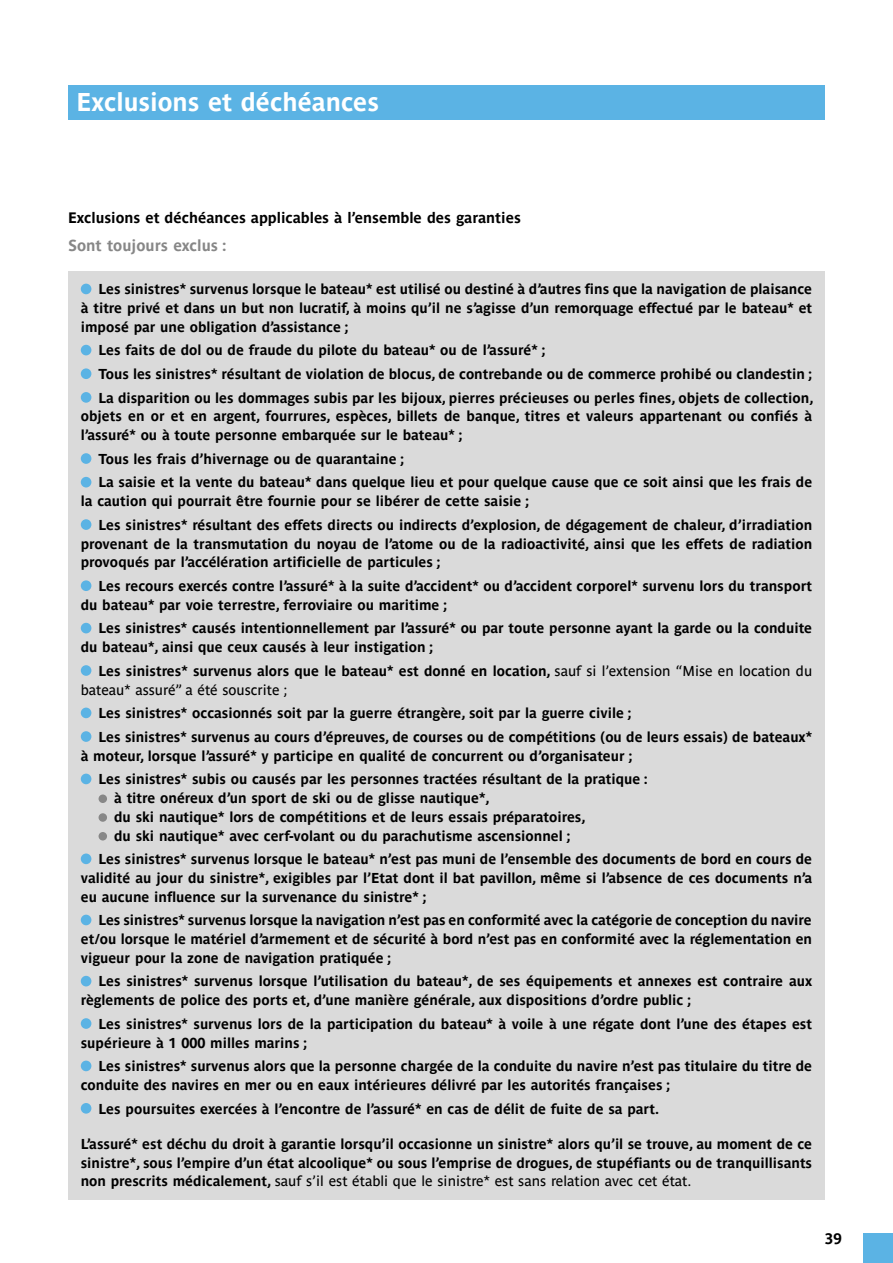
<style>
.page{position:relative;width:893px;height:1263px;background:#fff}
.page>*{position:absolute;margin:0;border:0;box-sizing:border-box;transform-origin:0 0}
.t1{font:700 25.5px "Parisine Ptf";color:#fff}
.Texte_courant{font:700 15.75px "Parisine Ptf";color:#878787}
.Titre_gras___gros{font:700 15px "Parisine Ptf";color:#000}
.Texte_courant-2{font:700 14.25px/18.8px "Parisine Ptf";color:#000}
.Texte_courant-3{font:14.25px/18.8px "Parisine Ptf";color:#000}
.s1{font-weight:700}
.s2{font-weight:400}
</style>
<div class="page">
<div style="left:863px;top:1233px;width:30px;height:30px;background:#5bb3e4"></div>
<div style="left:68px;top:85px;width:757px;height:34px;background:#5bb3e4"></div>
<div style="left:68px;top:271px;width:757px;height:928px;background:#dadada"></div>
<div style="left:81px;top:284px;width:10px;height:10px;background:#5bb3e4;border-radius:50%"></div>
<div style="left:81px;top:345px;width:10px;height:10px;background:#5bb3e4;border-radius:50%"></div>
<div style="left:81px;top:368px;width:10px;height:11px;background:#5bb3e4;border-radius:50%"></div>
<div style="left:81px;top:392px;width:10px;height:11px;background:#5bb3e4;border-radius:50%"></div>
<div style="left:81px;top:453px;width:10px;height:11px;background:#5bb3e4;border-radius:50%"></div>
<div style="left:81px;top:477px;width:10px;height:10px;background:#5bb3e4;border-radius:50%"></div>
<div style="left:81px;top:519px;width:10px;height:11px;background:#5bb3e4;border-radius:50%"></div>
<div style="left:81px;top:580px;width:10px;height:11px;background:#5bb3e4;border-radius:50%"></div>
<div style="left:81px;top:623px;width:10px;height:10px;background:#5bb3e4;border-radius:50%"></div>
<div style="left:81px;top:665px;width:10px;height:11px;background:#5bb3e4;border-radius:50%"></div>
<div style="left:81px;top:708px;width:10px;height:10px;background:#5bb3e4;border-radius:50%"></div>
<div style="left:81px;top:731px;width:10px;height:11px;background:#5bb3e4;border-radius:50%"></div>
<div style="left:81px;top:774px;width:10px;height:10px;background:#5bb3e4;border-radius:50%"></div>
<div style="left:99px;top:794px;width:8px;height:9px;background:#878787;border-radius:50%"></div>
<div style="left:99px;top:813px;width:8px;height:9px;background:#878787;border-radius:50%"></div>
<div style="left:99px;top:832px;width:8px;height:8px;background:#878787;border-radius:50%"></div>
<div style="left:81px;top:853px;width:10px;height:11px;background:#5bb3e4;border-radius:50%"></div>
<div style="left:81px;top:915px;width:10px;height:10px;background:#5bb3e4;border-radius:50%"></div>
<div style="left:81px;top:976px;width:10px;height:10px;background:#5bb3e4;border-radius:50%"></div>
<div style="left:81px;top:1018px;width:10px;height:11px;background:#5bb3e4;border-radius:50%"></div>
<div style="left:81px;top:1060px;width:10px;height:11px;background:#5bb3e4;border-radius:50%"></div>
<div style="left:81px;top:1103px;width:10px;height:11px;background:#5bb3e4;border-radius:50%"></div>
<p class="t1" style="left:77px;top:83px;width:304px">Exclusions et déchéances</p>
<p class="Titre_gras___gros" style="left:68px;top:207px;width:454px">Exclusions et déchéances applicables à l’ensemble des garanties</p>
<p class="Texte_courant" style="left:68px;top:234px;width:160px">Sont toujours exclus :</p>
<p class="Texte_courant-2" style="left:81px;top:279px;width:733px;text-align:justify;text-indent:18px">Les sinistres* survenus lorsque le bateau* est utilisé ou destiné à d’autres fins que la navigation de plaisance à titre privé et dans un but non lucratif, à moins qu’il ne s’agisse d’un remorquage effectué par le bateau* et imposé par une obligation d’assistance ;</p>
<p class="Texte_courant-2" style="left:99px;top:340px;width:448px">Les faits de dol ou de fraude du pilote du bateau* ou de l’assuré* ;</p>
<p class="Texte_courant-2" style="left:99px;top:363px;width:715px">Tous les sinistres* résultant de violation de blocus, de contrebande ou de commerce prohibé ou clandestin ;</p>
<p class="Texte_courant-2" style="left:81px;top:387px;width:734px;text-align:justify;text-indent:18px">La disparition ou les dommages subis par les bijoux, pierres précieuses ou perles fines, objets de collection, objets en or et en argent, fourrures, espèces, billets de banque, titres et valeurs appartenant ou confiés à l’assuré* ou à toute personne embarquée sur le bateau* ;</p>
<p class="Texte_courant-2" style="left:99px;top:448px;width:307px">Tous les frais d’hivernage ou de quarantaine ;</p>
<p class="Texte_courant-2" style="left:81px;top:472px;width:733px;text-indent:18px">La saisie et la vente du bateau* dans quelque lieu et pour quelque cause que ce soit ainsi que les frais de la caution qui pourrait être fournie pour se libérer de cette saisie ;</p>
<p class="Texte_courant-2" style="left:81px;top:514px;width:733px;text-align:justify;text-indent:18px">Les sinistres* résultant des effets directs ou indirects d’explosion, de dégagement de chaleur, d’irradiation provenant de la transmutation du noyau de l’atome ou de la radioactivité, ainsi que les effets de radiation provoqués par l’accélération artificielle de particules ;</p>
<p class="Texte_courant-2" style="left:81px;top:575px;width:733px;text-indent:18px">Les recours exercés contre l’assuré* à la suite d’accident* ou d’accident corporel* survenu lors du transport du bateau* par voie terrestre, ferroviaire ou maritime ;</p>
<p class="Texte_courant-2" style="left:81px;top:618px;width:733px;text-indent:18px">Les sinistres* causés intentionnellement par l’assuré* ou par toute personne ayant la garde ou la conduite du bateau*, ainsi que ceux causés à leur instigation ;</p>
<p class="Texte_courant-3" style="left:81px;top:660px;width:733px;text-indent:18px"><span class="s1">Les sinistres* survenus alors que le bateau* est donné en location,</span> sauf si l’extension “Mise en location du bateau* assuré” a été souscrite ;</p>
<p class="Texte_courant-2" style="left:99px;top:702px;width:535px">Les sinistres* occasionnés soit par la guerre étrangère, soit par la guerre civile ;</p>
<p class="Texte_courant-2" style="left:81px;top:726px;width:733px;text-indent:18px">Les sinistres* survenus au cours d’épreuves, de courses ou de compétitions (ou de leurs essais) de bateaux* à moteur, lorsque l’assuré* y participe en qualité de concurrent ou d’organisateur ;</p>
<p class="Texte_courant-2" style="left:114px;top:768px;width:535px;text-indent:-16px">Les sinistres* subis ou causés par les personnes tractées résultant de la pratique : à titre onéreux d’un sport de ski ou de glisse nautique*,<br>du ski nautique* lors de compétitions et de leurs essais préparatoires,<br>du ski nautique* avec cerf-volant ou du parachutisme ascensionnel ;</p>
<p class="Texte_courant-2" style="left:81px;top:848px;width:733px;text-align:justify;text-indent:18px">Les sinistres* survenus lorsque le bateau* n’est pas muni de l’ensemble des documents de bord en cours de validité au jour du sinistre*, exigibles par l’Etat dont il bat pavillon, même si l’absence de ces documents n’a eu aucune influence sur la survenance du sinistre* ;</p>
<p class="Texte_courant-2" style="left:81px;top:910px;width:733px;text-align:justify;text-indent:18px">Les sinistres* survenus lorsque la navigation n’est pas en conformité avec la catégorie de conception du navire et/ou lorsque le matériel d’armement et de sécurité à bord n’est pas en conformité avec la réglementation en vigueur pour la zone de navigation pratiquée ;</p>
<p class="Texte_courant-2" style="left:81px;top:971px;width:733px;text-indent:18px">Les sinistres* survenus lorsque l’utilisation du bateau*, de ses équipements et annexes est contraire aux règlements de police des ports et, d’une manière générale, aux dispositions d’ordre public ;</p>
<p class="Texte_courant-2" style="left:81px;top:1013px;width:733px;text-indent:18px">Les sinistres* survenus lors de la participation du bateau* à voile à une régate dont l’une des étapes est supérieure à 1 000 milles marins ;</p>
<p class="Texte_courant-2" style="left:81px;top:1055px;width:733px;text-indent:18px">Les sinistres* survenus alors que la personne chargée de la conduite du navire n’est pas titulaire du titre de conduite des navires en mer ou en eaux intérieures délivré par les autorités françaises ;</p>
<p class="Texte_courant-2" style="left:99px;top:1098px;width:562px">Les poursuites exercées à l’encontre de l’assuré* en cas de délit de fuite de sa part.</p>
<p class="Texte_courant-2" style="left:81px;top:1133px;width:733px;text-align:justify">L’assuré* est déchu du droit à garantie lorsqu’il occasionne un sinistre* alors qu’il se trouve, au moment de ce sinistre*, sous l’empire d’un état alcoolique* ou sous l’emprise de drogues, de stupéfiants ou de tranquillisants non prescrits médicalement, <span class="s2">sauf s’il est établi que le sinistre* est sans relation avec cet état.</span></p>
<p class="Titre_gras___gros" style="left:825px;top:1227px;width:18px">39</p>
</div>
